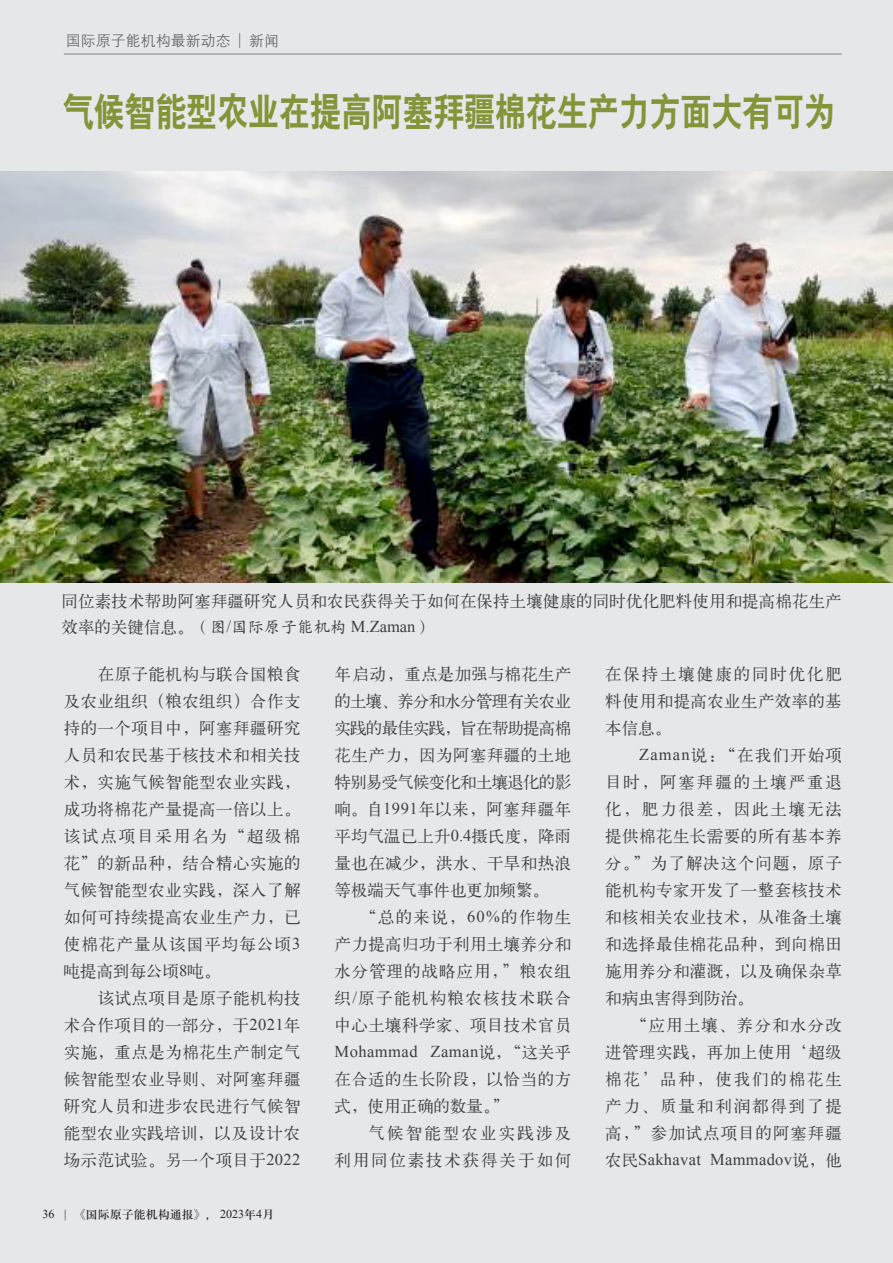
<style>
.page{position:relative;width:893px;height:1263px;background:#e6e7e9}
.page>*{position:absolute;margin:0;border:0;box-sizing:border-box;transform-origin:0 0}
.t1{font:39px "H Yb 2 gj";letter-spacing:-.01em;color:#849439;scale:.8 1}
.t2{font:16.5px/27px "H Ya 1 gj";letter-spacing:.025em;color:#3e3e3f;text-align:justify}
.t3{font:16.5px/25.5px "H Ya 1 gj";letter-spacing:.005em;color:#3e3e3f}
.t4{font:16.5px "Times New Roman";letter-spacing:.02em;color:#3e3e3f}
.t5{font:16.5px/27px "H Ya 1 gj";letter-spacing:.11em;color:#3e3e3f;text-align:right}
.t6{font:15px "H Yg 2 gj";color:#636366}
.t7{font:12px "H Ya 3 gj";color:#231f20}
.s1{font-family:"FZSSK GBK1 0"}
.s2{font-family:"H Yc 1 gj"}
.s3{font-family:"Times New Roman"}
.s4{font-family:"Koz Min Pr 6 N"}
.s5{font-family:"H Ya 1 gj"}
</style>
<div class="page">
<hr style="left:64px;top:54px;width:778px;height:1px;background:#636366">
<img style="left:0;top:171px;width:893px;height:412px">
<p class="t6" style="left:66px;top:33px;width:215px">国际原子能机构最新动态 | 新闻</p>
<h1 class="t1" style="left:63px;top:92px;width:967px">气候智能型农业在提高阿塞拜疆棉花生产力方面大有可为</h1>
<p class="t3" style="left:62px;top:589px;width:782px">同位素技术帮助阿塞拜疆研究人员和农民获得关于如何在保持土壤健康的同时优化肥料使用和提高棉花生产效率的关键信息。<span class="s1">（</span><span class="s2">图</span><span class="s3">/</span><span class="s2">国际原子能机构</span> <span class="s3">M.Zaman</span><span class="s1">）</span></p>
<p class="t2" style="left:64px;top:661px;width:238px;text-indent:34px">在原子能机构与联合国粮食及农业组织（粮农组织）合作支持的一个项目中，阿塞拜疆研究人员和农民基于核技术和相关技术，实施气候智能型农业实践，成功将棉花产量提高一倍以上。该试点项目采用名为“超级棉花”的新品种，结合精心实施的气候智能型农业实践，深入了解如何可持续提高农业生产力，已使棉花产量从该国平均每公顷<span class="s3">3</span>吨提高到每公顷<span class="s3">8</span>吨。</p>
<p class="t2" style="left:64px;top:984px;width:238px;text-indent:34px">该试点项目是原子能机构技术合作项目的一部分，于<span class="s3">2021</span>年实施，重点是为棉花生产制定气候智能型农业导则、对阿塞拜疆研究人员和进步农民进行气候智能型农业实践培训，以及设计农场示范试验。另一个项目于<span class="s3">2022</span></p>
<p class="t7" style="left:43px;top:1208px;width:233px"><span class="s3">36 |</span> <span class="s4">《</span>国际原子能机构通报<span class="s4">》，</span> <span class="s3">2023</span>年<span class="s3">4</span>月</p>
<p class="t2" style="left:334px;top:660px;width:238px">年启动，重点是加强与棉花生产的土壤、养分和水分管理有关农业实践的最佳实践，旨在帮助提高棉花生产力，因为阿塞拜疆的土地特别易受气候变化和土壤退化的影响。自<span class="s3">1991</span>年以来，阿塞拜疆年平均气温已上升<span class="s3">0.4</span>摄氏度，降雨量也在减少，洪水、干旱和热浪等极端天气事件也更加频繁。</p>
<p class="t2" style="left:334px;top:903px;width:238px;text-indent:26px">“总的来说，<span class="s3">60%</span>的作物生产力提高归功于利用土壤养分和水分管理的战略应用，”粮农组织<span class="s3">/</span>原子能机构粮农核技术联合中心土壤科学家、项目技术官员</p>
<p class="t4" style="left:334px;top:1040px;width:238px">Mohammad Zaman<span class="s5">说，“这关乎</span></p>
<p class="t2" style="left:334px;top:1065px;width:238px">在合适的生长阶段，以恰当的方式，使用正确的数量。”</p>
<p class="t5" style="left:334px;top:1119px;width:238px">气候智能型农业实践涉及<br>利用同位素技术获得关于如何</p>
<p class="t2" style="left:605px;top:660px;width:238px">在保持土壤健康的同时优化肥料使用和提高农业生产效率的基本信息。</p>
<p class="t2" style="left:605px;top:741px;width:238px;text-indent:34px"><span class="s3">Zaman</span>说：“在我们开始项目时，阿塞拜疆的土壤严重退化，肥力很差，因此土壤无法提供棉花生长需要的所有基本养分。”为了解决这个问题，原子能机构专家开发了一整套核技术和核相关农业技术，从准备土壤和选择最佳棉花品种，到向棉田施用养分和灌溉，以及确保杂草和病虫害得到防治。</p>
<p class="t2" style="left:605px;top:1011px;width:238px;text-indent:26px">“应用土壤、养分和水分改进管理实践，再加上使用‘超级棉花’品种，使我们的棉花生产力、质量和利润都得到了提高，”参加试点项目的阿塞拜疆</p>
<p class="t4" style="left:605px;top:1148px;width:238px"><span class="s5">农民</span>Sakhavat Mammadov<span class="s5">说，他</span></p>
</div>
